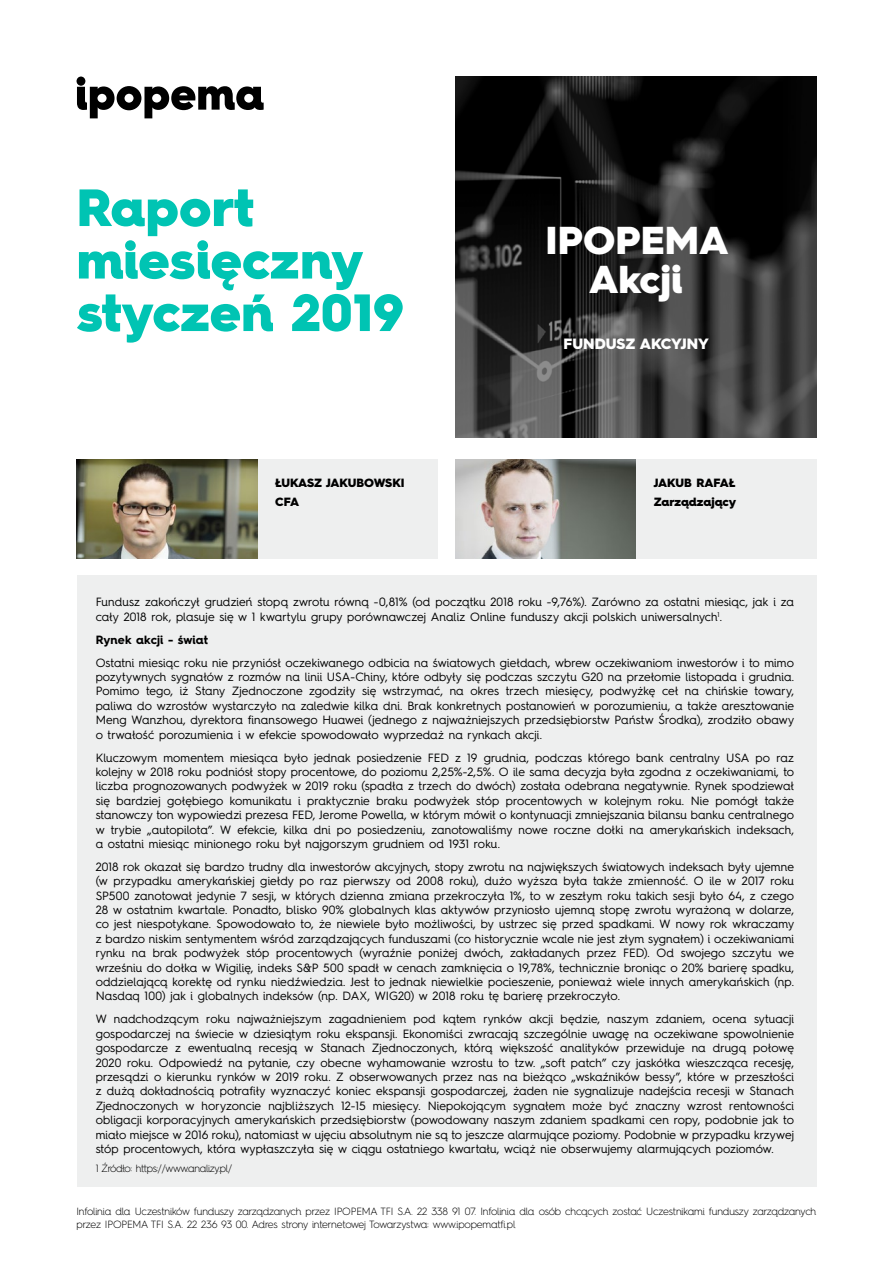
<style>
.page{position:relative;width:893px;height:1263px;background:#fff}
.page>*{position:absolute;margin:0;border:0;box-sizing:border-box;transform-origin:0 0}
.t1{font:900 52.5px/52.5px "Hurme Geometric Sans 4";color:#00c4b3}
.t2{font:900 39px/39px "Hurme Geometric Sans 4";color:#fff;text-align:center}
.t3{font:900 15px "Hurme Geometric Sans 4";color:#fff}
.t4{font:12px/14.4px "Hurme Geometric Sans 4";letter-spacing:.005em;color:#000;text-align:justify}
.t5{font:900 12px/18.9px "Hurme Geometric Sans 4";letter-spacing:-.01em;color:#000}
.t6{font:700 12px "Hurme Geometric Sans 4";letter-spacing:.005em;color:#000}
.t7{font:300 10.5px/12.6px "Hurme Geometric Sans 4";letter-spacing:-.025em;color:#000}
</style>
<div class="page">
<div style="left:77px;top:575px;width:739px;height:611px;background:#eeefef"></div>
<svg style="left:77px;top:77px;width:187px;height:41px"></svg>
<svg style="left:455px;top:77px;width:361px;height:361px;background:#272727"></svg>
<div style="left:257px;top:459px;width:181px;height:100px;background:#eeefef"></div>
<img style="left:77px;top:459px;width:180px;height:100px">
<div style="left:636px;top:459px;width:180px;height:100px;background:#eeefef"></div>
<img style="left:455px;top:459px;width:181px;height:100px">
<h1 class="t1" style="left:77px;top:181px;width:329px">Raport miesięczny styczeń 2019</h1>
<h2 class="t2" style="left:546px;top:221px;width:185px">IPOPEMA<br>Akcji</h2>
<p class="t3" style="left:563px;top:334px;width:147px">FUNDUSZ AKCYJNY</p>
<p class="t5" style="left:275px;top:473px;width:131px">ŁUKASZ JAKUBOWSKI<br>CFA</p>
<p class="t5" style="left:654px;top:473px;width:84px">JAKUB RAFAŁ<br>Zarządzający</p>
<p class="t4" style="left:96px;top:595px;width:700px">Fundusz zakończył grudzień stopą zwrotu równą -0,81% (od początku 2018 roku -9,76%). Zarówno za ostatni miesiąc, jak i za cały 2018 rok, plasuje się w 1 kwartylu grupy porównawczej Analiz Online funduszy akcji polskich uniwersalnych<sup>1</sup>.</p>
<p class="t6" style="left:96px;top:631px;width:114px">Rynek akcji - świat</p>
<p class="t4" style="left:96px;top:655px;width:700px">Ostatni miesiąc roku nie przyniósł oczekiwanego odbicia na światowych giełdach, wbrew oczekiwaniom inwestorów i to mimo pozytywnych sygnałów z rozmów na linii USA-Chiny, które odbyły się podczas szczytu G20 na przełomie listopada i grudnia.<br>Pomimo tego, iż Stany Zjednoczone zgodziły się wstrzymać, na okres trzech miesięcy, podwyżkę ceł na chińskie towary, paliwa do wzrostów wystarczyło na zaledwie kilka dni. Brak konkretnych postanowień w porozumieniu, a także aresztowanie Meng Wanzhou, dyrektora finansowego Huawei (jednego z najważniejszych przedsiębiorstw Państw Środka), zrodziło obawy o trwałość porozumienia i w efekcie spowodowało wyprzedaż na rynkach akcji.</p>
<p class="t4" style="left:96px;top:750px;width:700px">Kluczowym momentem miesiąca było jednak posiedzenie FED z 19 grudnia, podczas którego bank centralny USA po raz kolejny w 2018 roku podniósł stopy procentowe, do poziomu 2,25%-2,5%. O ile sama decyzja była zgodna z oczekiwaniami, to liczba prognozowanych podwyżek w 2019 roku (spadła z trzech do dwóch) została odebrana negatywnie. Rynek spodziewał się bardziej gołębiego komunikatu i praktycznie braku podwyżek stóp procentowych w kolejnym roku. Nie pomógł także stanowczy ton wypowiedzi prezesa FED, Jerome Powella, w którym mówił o kontynuacji zmniejszania bilansu banku centralnego w trybie „autopilota”. W efekcie, kilka dni po posiedzeniu, zanotowaliśmy nowe roczne dołki na amerykańskich indeksach, a ostatni miesiąc minionego roku był najgorszym grudniem od 1931 roku.</p>
<p class="t4" style="left:96px;top:859px;width:700px">2018 rok okazał się bardzo trudny dla inwestorów akcyjnych, stopy zwrotu na największych światowych indeksach były ujemne (w przypadku amerykańskiej giełdy po raz pierwszy od 2008 roku), dużo wyższa była także zmienność. O ile w 2017 roku SP500 zanotował jedynie 7 sesji, w których dzienna zmiana przekroczyła 1%, to w zeszłym roku takich sesji było 64, z czego 28 w ostatnim kwartale. Ponadto, blisko 90% globalnych klas aktywów przyniosło ujemną stopę zwrotu wyrażoną w dolarze, co jest niespotykane. Spowodowało to, że niewiele było możliwości, by ustrzec się przed spadkami. W nowy rok wkraczamy z bardzo niskim sentymentem wśród zarządzających funduszami (co historycznie wcale nie jest złym sygnałem) i oczekiwaniami rynku na brak podwyżek stóp procentowych (wyraźnie poniżej dwóch, zakładanych przez FED). Od swojego szczytu we wrześniu do dołka w Wigilię, indeks S&amp;P 500 spadł w cenach zamknięcia o 19,78%, technicznie broniąc o 20% barierę spadku, oddzielającą korektę od rynku niedźwiedzia. Jest to jednak niewielkie pocieszenie, ponieważ wiele innych amerykańskich (np.<br>Nasdaq 100) jak i globalnych indeksów (np. DAX, WIG20) w 2018 roku tę barierę przekroczyło.</p>
<p class="t4" style="left:96px;top:1011px;width:700px">W nadchodzącym roku najważniejszym zagadnieniem pod kątem rynków akcji będzie, naszym zdaniem, ocena sytuacji gospodarczej na świecie w dziesiątym roku ekspansji. Ekonomiści zwracają szczególnie uwagę na oczekiwane spowolnienie gospodarcze z ewentualną recesją w Stanach Zjednoczonych, którą większość analityków przewiduje na drugą połowę 2020 roku. Odpowiedź na pytanie, czy obecne wyhamowanie wzrostu to tzw. „soft patch” czy jaskółka wieszcząca recesję, przesądzi o kierunku rynków w 2019 roku. Z obserwowanych przez nas na bieżąco „wskaźników bessy”, które w przeszłości z dużą dokładnością potrafiły wyznaczyć koniec ekspansji gospodarczej, żaden nie sygnalizuje nadejścia recesji w Stanach Zjednoczonych w horyzoncie najbliższych 12-15 miesięcy. Niepokojącym sygnałem może być znaczny wzrost rentowności obligacji korporacyjnych amerykańskich przedsiębiorstw (powodowany naszym zdaniem spadkami cen ropy, podobnie jak to miało miejsce w 2016 roku), natomiast w ujęciu absolutnym nie są to jeszcze alarmujące poziomy. Podobnie w przypadku krzywej stóp procentowych, która wypłaszczyła się w ciągu ostatniego kwartału, wciąż nie obserwujemy alarmujących poziomów.</p>
<p class="t7" style="left:96px;top:1162px;width:138px">1 Źródło: https://www.analizy.pl/</p>
<p class="t7" style="left:77px;top:1205px;width:741px">Infolinia dla Uczestników funduszy zarządzanych przez IPOPEMA TFI S.A. 22 338 91 07. Infolinia dla osób chcących zostać Uczestnikami funduszy zarządzanych przez IPOPEMA TFI S.A. 22 236 93 00. Adres strony internetowej Towarzystwa: www.ipopematfi.pl</p>
</div>
